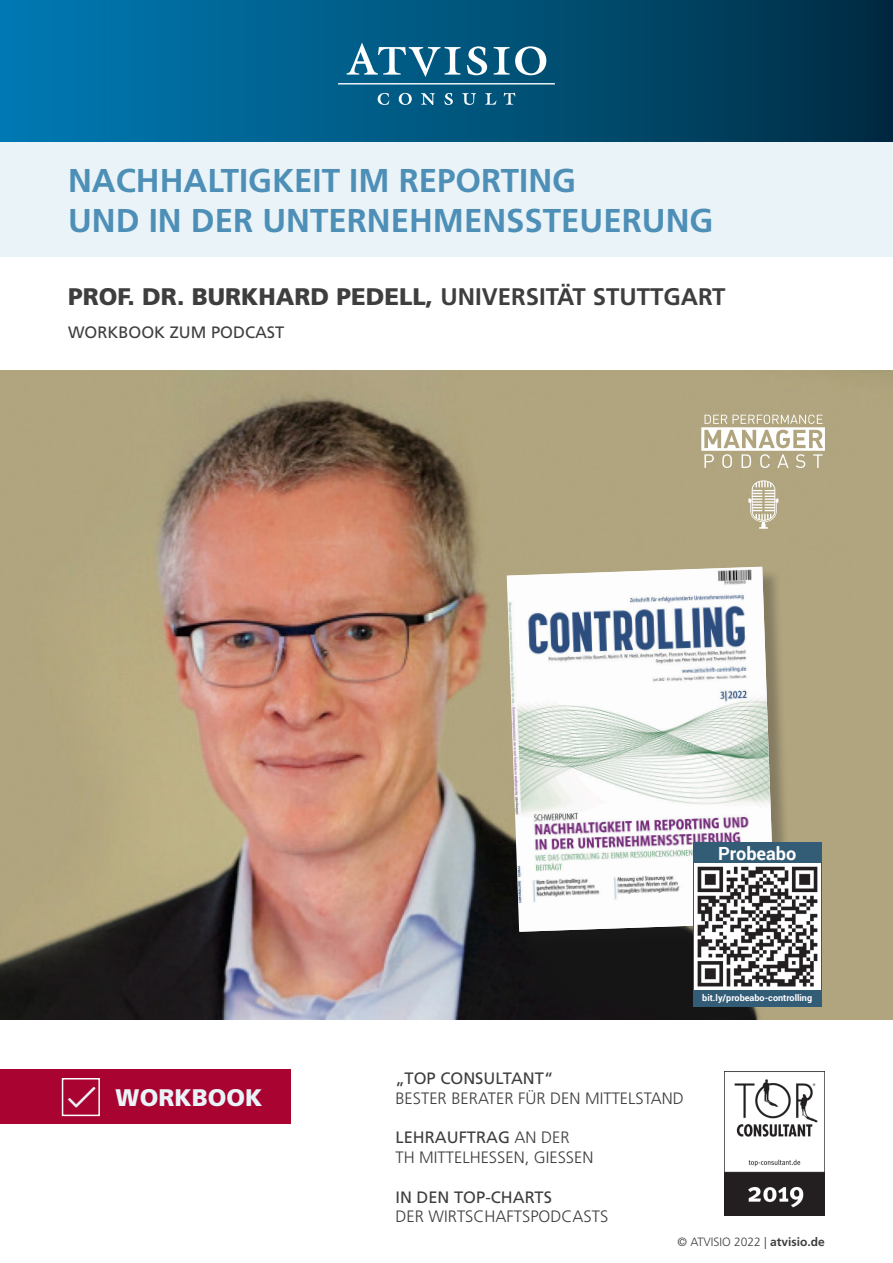
<style>
.page{position:relative;width:893px;height:1263px;background:#fff}
.page>*{position:absolute;margin:0;border:0;box-sizing:border-box;transform-origin:0 0}
.t1{font:700 33px "Frutiger LT Std";color:#4d8fb6}
.t2{font:900 24px "Frutiger LT Std";color:#3e3e3f}
.t3{font:900 24px "Frutiger LT Std";color:#eaf3f7}
.t4{font:700 18.15px "Roboto";color:#fff}
.t5{font:300 16.5px "Frutiger LT Std";color:#3e3e3f}
.t6{font:16.5px "Frutiger LT Std";color:#3e3e3f}
.t7{font:300 12px "Frutiger LT Std";color:#3e3e3f}
.t8{font:700 9.15px "Roboto";color:#fff}
.s1{font-weight:700}
.s2{font-weight:300}
</style>
<div class="page">
<img style="left:0;top:371px;width:893px;height:648px">
<div style="left:0;top:0;width:893px;height:142px;background:linear-gradient(to right,#017cb6,#012e45)"></div>
<div style="left:0;top:142px;width:893px;height:115px;background:#eaf3f7"></div>
<svg style="left:467px;top:46px;width:20px;height:29px"></svg>
<svg style="left:494px;top:46px;width:52px;height:29px"></svg>
<svg style="left:347px;top:43px;width:114px;height:34px"></svg>
<svg style="left:378px;top:93px;width:11px;height:12px"></svg>
<svg style="left:399px;top:93px;width:13px;height:12px"></svg>
<svg style="left:421px;top:93px;width:14px;height:12px"></svg>
<svg style="left:444px;top:93px;width:9px;height:12px"></svg>
<svg style="left:462px;top:93px;width:14px;height:12px"></svg>
<svg style="left:485px;top:93px;width:12px;height:12px"></svg>
<svg style="left:504px;top:93px;width:11px;height:12px"></svg>
<hr style="left:338px;top:83px;width:217px;height:1px;background:#fff">
<svg style="left:748px;top:480px;width:30px;height:49px"></svg>
<svg style="left:701px;top:415px;width:124px;height:53px"></svg>
<div style="left:509px;top:569px;width:284px;height:381px;background:#231f20;opacity:.31"></div>
<img style="left:507px;top:567px;width:268px;height:365px">
<img style="left:724px;top:1071px;width:101px;height:144px">
<div style="left:0;top:1070px;width:291px;height:54px;background:#a80331"></div>
<div style="left:62px;top:1078px;width:38px;height:38px;border:2px solid #fff"></div>
<div style="left:693px;top:842px;width:128px;height:165px;background:#335c77"></div>
<img style="left:694px;top:864px;width:126px;height:125px">
<p class="t1" style="left:68px;top:161px;width:509px">NACHHALTIGKEIT IM REPORTING</p>
<p class="t1" style="left:68px;top:201px;width:647px">UND IN DER UNTERNEHMENSSTEUERUNG</p>
<p class="t2" style="left:68px;top:282px;width:659px">PROF. DR. BURKHARD PEDELL, <span class="s1">UNIVERSITÄT STUTTGART</span></p>
<p class="t6" style="left:68px;top:323px;width:218px">WORKBOOK ZUM PODCAST</p>
<p class="t4" style="left:718px;top:840px;width:80px">Probeabo</p>
<p class="t3" style="left:116px;top:1083px;width:148px">WORKBOOK</p>
<p class="t8" style="left:702px;top:992px;width:111px">bit.ly/probeabo-controlling</p>
<p class="t6" style="left:395px;top:1068px;width:159px">„TOP CONSULTANT“</p>
<p class="t5" style="left:395px;top:1088px;width:290px">BESTER BERATER FÜR DEN MITTELSTAND</p>
<p class="t6" style="left:395px;top:1128px;width:176px">LEHRAUFTRAG <span class="s2">AN DER</span></p>
<p class="t5" style="left:395px;top:1148px;width:200px">TH MITTELHESSEN, GIESSEN</p>
<p class="t6" style="left:395px;top:1187px;width:158px">IN DEN TOP-CHARTS</p>
<p class="t5" style="left:395px;top:1207px;width:214px">DER WIRTSCHAFTSPODCASTS</p>
<p class="t7" style="left:677px;top:1235px;width:149px">© ATVISIO 2022 | <span class="s1">atvisio.de</span></p>
</div>
